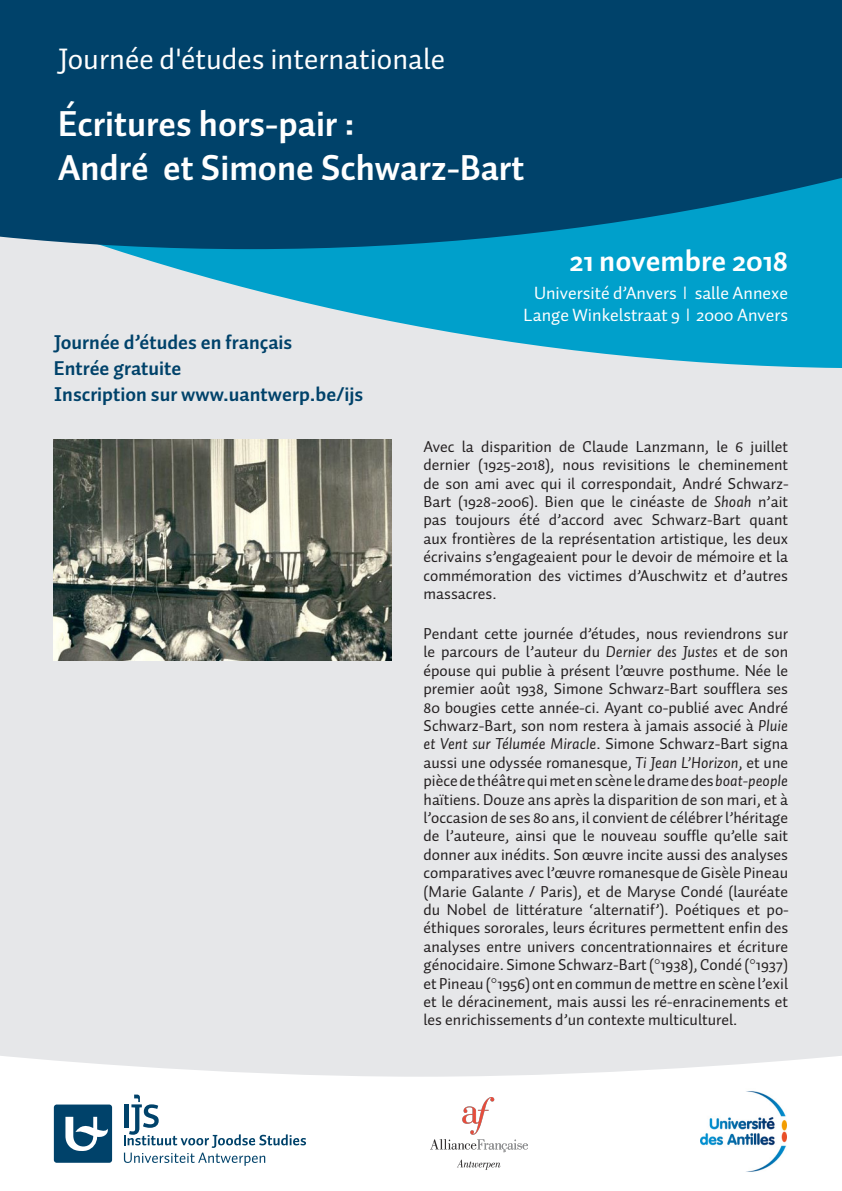
<style>
.page{position:relative;width:842px;height:1191px;background:#e6e7e9}
.page>*{position:absolute;margin:0;border:0;box-sizing:border-box;transform-origin:0 0}
.t1{font:700 36px "Auto 1";color:#fff}
.t2{font:30px "Auto 1";color:#fff}
.t3{font:700 30px "Auto 1";color:#fff}
.t4{font:700 20px "Auto 1";color:#00426a}
.t5{font:18px "Auto 1";color:#fff}
.t6{font:16px/18.4px "Auto 1";color:#231f20;text-align:justify}
.s1{font-style:italic}
</style>
<div class="page">
<svg style="left:0;top:1056px;width:842px;height:135px;background:#fbfbfb"></svg>
<svg style="left:113px;top:249px;width:729px;height:119px;fill:#00a0cb"></svg>
<svg style="left:0;top:0;width:842px;height:249px;background:#004871"></svg>
<img style="left:54px;top:439px;width:338px;height:221px">
<div style="left:54px;top:1104px;width:58px;height:58px;background:#00426a;border-radius:3px"></div>
<svg style="left:65px;top:1116px;width:43px;height:35px"></svg>
<svg style="left:124px;top:1094px;width:182px;height:71px;background:#dfe7ec"></svg>
<img style="left:700px;top:1088px;width:86px;height:84px">
<img style="left:430px;top:1098px;width:97px;height:73px">
<p class="t2" style="left:58px;top:40px;width:389px">Journée d'études internationale</p>
<p class="t1" style="left:58px;top:101px;width:298px">Écritures hors-pair :</p>
<p class="t1" style="left:58px;top:145px;width:468px">André et Simone Schwarz-Bart</p>
<p class="t4" style="left:54px;top:329px;width:240px">Journée d’études en français</p>
<p class="t4" style="left:54px;top:355px;width:129px">Entrée gratuite</p>
<p class="t4" style="left:54px;top:381px;width:311px">Inscription sur www.uantwerp.be/ijs</p>
<p class="t3" style="left:569px;top:242px;width:220px">21 novembre 2018</p>
<p class="t5" style="left:534px;top:282px;width:256px">Université d’Anvers ❘ salle Annexe</p>
<p class="t5" style="left:524px;top:304px;width:266px">Lange Winkelstraat 9 ❘ 2000 Anvers</p>
<p class="t6" style="left:424px;top:437px;width:367px">Avec la disparition de Claude Lanzmann, le 6 juillet dernier (1925-2018), nous revisitions le cheminement de son ami avec qui il correspondait, André Schwarz-Bart (1928-2006). Bien que le cinéaste de <span class="s1">Shoah</span> n’ait pas toujours été d’accord avec Schwarz-Bart quant aux frontières de la représentation artistique, les deux écrivains s’engageaient pour le devoir de mémoire et la commémoration des victimes d’Auschwitz et d’autres massacres.</p>
<p class="t6" style="left:424px;top:624px;width:367px">Pendant cette journée d’études, nous reviendrons sur le parcours de l’auteur du <span class="s1">Dernier des Justes</span> et de son épouse qui publie à présent l’œuvre posthume. Née le premier août 1938, Simone Schwarz-Bart soufflera ses 80 bougies cette année-ci. Ayant co-publié avec André Schwarz-Bart, son nom restera à jamais associé à <span class="s1">Pluie et Vent sur Télumée Miracle</span>. Simone Schwarz-Bart signa aussi une odyssée romanesque, <span class="s1">Ti Jean L’Horizon</span>, et une pièce de théâtre qui met en scène le drame des <span class="s1">boat-people </span>haïtiens. Douze ans après la disparition de son mari, et à l’occasion de ses 80 ans, il convient de célébrer l’héritage de l’auteure, ainsi que le nouveau souffle qu’elle sait donner aux inédits. Son œuvre incite aussi des analyses comparatives avec l’œuvre romanesque de Gisèle Pineau (Marie Galante / Paris), et de Maryse Condé (lauréate du Nobel de littérature ‘alternatif’). Poétiques et po&shy;éthiques sororales, leurs écritures permettent enfin des analyses entre univers concentrationnaires et écriture génocidaire. Simone Schwarz-Bart (°1938), Condé (°1937) et Pineau (°1956) ont en commun de mettre en scène l’exil et le déracinement, mais aussi les ré-enracinements et les enrichissements d’un contexte multiculturel.</p>
</div>
